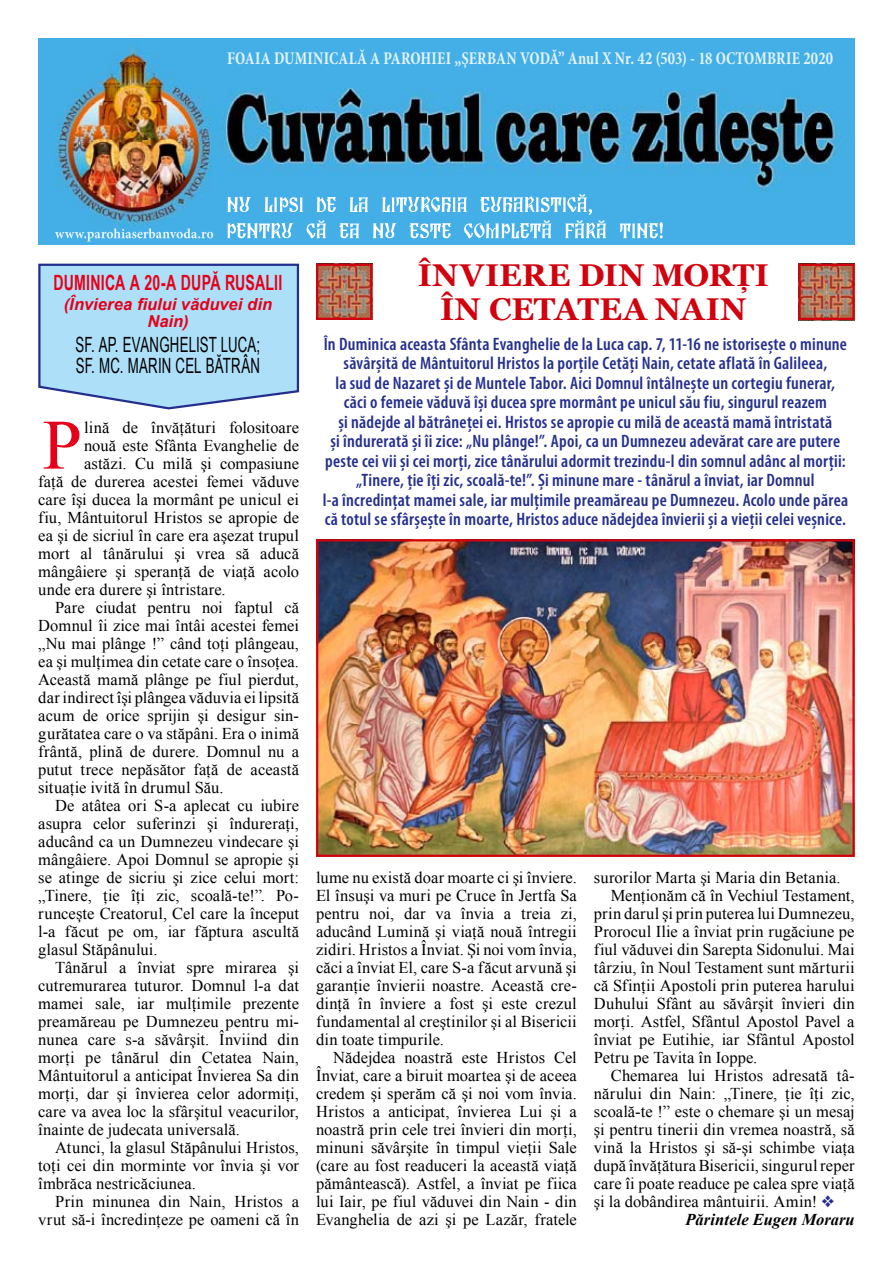
<style>
.page{position:relative;width:893px;height:1263px;background:#fff}
.page>*{position:absolute;margin:0;border:0;box-sizing:border-box;transform-origin:0 0}
.t1{font:70.8px "Times New Roman";color:#e60019}
.t2{font:700 31.5px/34.5px "Georgia";letter-spacing:.005em;color:#d1010e;text-align:center}
.t3{font:21px/21px "Arial Narrow";letter-spacing:.01em;color:#000;scale:.77 1}
.t4{font:700 21px "Arial Narrow";letter-spacing:.015em;color:#e60019;scale:.82 1}
.t5{font:600 condensed 18px/19.5px "Myriad Pro";letter-spacing:.015em;color:#242f8d;text-align:center}
.t6{font:700 condensed 18px "Minion Pro";letter-spacing:.015em;color:#e2f3fc;scale:.87 1}
.t7{font:16.5px/18px "Times New Roman";letter-spacing:.005em;color:#000;text-align:justify}
.t8{font:italic 700 16.5px/16.5px "Arial";letter-spacing:.005em;color:#e60019;text-align:center}
.t9{font:italic 700 16.5px "Times New Roman";color:#000}
.s1{color:#242f8d}
</style>
<div class="page">
<img style="left:319px;top:542px;width:533px;height:312px">
<div style="left:316px;top:539px;width:539px;height:318px;border:2px solid #d1010e"></div>
<img style="left:38px;top:38px;width:817px;height:206px">
<svg style="left:55px;top:228px;width:158px;height:14px"></svg>
<img style="left:801px;top:267px;width:51px;height:50px">
<img style="left:319px;top:267px;width:50px;height:50px">
<div style="left:316px;top:264px;width:56px;height:56px;border:2px solid #d1010e"></div>
<div style="left:798px;top:264px;width:57px;height:56px;border:2px solid #d1010e"></div>
<svg style="left:38px;top:263px;width:262px;height:147px"></svg>
<svg style="left:227px;top:194px;width:436px;height:44px"></svg>
<p class="t6" style="left:227px;top:47px;width:698px">FOAIA DUMINICALĂ A PAROHIEI „ŞERBAN VODĂ” Anul X Nr. 42 (503) - 18 OCTOMBRIE 2020</p>
<p class="t4" style="left:53px;top:266px;width:281px">DUMINICA A 20-A DUPĂ RUSALII</p>
<p class="t8" style="left:64px;top:297px;width:210px">(Învierea fiului văduvei din<br>Nain)</p>
<p class="t3" style="left:76px;top:333px;width:241px">SF. AP. EVANGHELIST LUCA;<br>SF. MC. MARIN CEL BĂTRÂN</p>
<h1 class="t1" style="left:43px;top:397px;width:41px">P</h1>
<p class="t7" style="left:84px;top:418px;width:216px">lină de învăţături folositoare</p>
<p class="t7" style="left:84px;top:436px;width:216px">nouă este Sfânta Evanghelie de</p>
<p class="t7" style="left:84px;top:454px;width:217px">astăzi. Cu milă şi compasiune</p>
<p class="t7" style="left:38px;top:472px;width:262px">faţă de durerea acestei femei văduve</p>
<p class="t7" style="left:38px;top:490px;width:262px">care îşi ducea la mormânt pe unicul ei</p>
<p class="t7" style="left:38px;top:508px;width:262px">fiu, Mântuitorul Hristos se apropie de</p>
<p class="t7" style="left:38px;top:526px;width:262px">ea şi de sicriul în care era aşezat trupul</p>
<p class="t7" style="left:38px;top:544px;width:262px">mort al tânărului şi vrea să aducă</p>
<p class="t7" style="left:38px;top:562px;width:262px">mângâiere şi speranţă de viaţă acolo</p>
<p class="t7" style="left:38px;top:580px;width:189px">unde era durere şi întristare.</p>
<p class="t7" style="left:55px;top:598px;width:245px">Pare ciudat pentru noi faptul că</p>
<p class="t7" style="left:38px;top:616px;width:262px">Domnul îi zice mai întâi acestei femei</p>
<p class="t7" style="left:38px;top:634px;width:262px">„Nu mai plânge !” când toţi plângeau,</p>
<p class="t7" style="left:38px;top:652px;width:262px">ea şi mulţimea din cetate care o însoţea.</p>
<p class="t7" style="left:38px;top:670px;width:262px">Această mamă plânge pe fiul pierdut,</p>
<p class="t7" style="left:38px;top:688px;width:262px">dar indirect îşi plângea văduvia ei lipsită</p>
<p class="t7" style="left:38px;top:706px;width:262px">acum de orice sprijin şi desigur sin-</p>
<p class="t7" style="left:38px;top:724px;width:262px">gurătatea care o va stăpâni. Era o inimă</p>
<p class="t7" style="left:38px;top:742px;width:262px">frântă, plină de durere. Domnul nu a</p>
<p class="t7" style="left:38px;top:760px;width:262px">putut trece nepăsător faţă de această</p>
<p class="t7" style="left:38px;top:778px;width:187px">situaţie ivită în drumul Său.</p>
<p class="t7" style="left:55px;top:796px;width:245px">De atâtea ori S-a aplecat cu iubire</p>
<p class="t7" style="left:38px;top:814px;width:262px">asupra celor suferinzi şi îndureraţi,</p>
<p class="t7" style="left:38px;top:832px;width:262px">aducând ca un Dumnezeu vindecare şi</p>
<p class="t7" style="left:38px;top:850px;width:262px">mângâiere. Apoi Domnul se apropie şi</p>
<p class="t7" style="left:38px;top:868px;width:262px">se atinge de sicriu şi zice celui mort:</p>
<p class="t7" style="left:38px;top:886px;width:262px">„Tinere, ţie îţi zic, scoală-te!”. Po-</p>
<p class="t7" style="left:38px;top:904px;width:262px">runceşte Creatorul, Cel care la început</p>
<p class="t7" style="left:38px;top:922px;width:262px">l-a făcut pe om, iar făptura ascultă</p>
<p class="t7" style="left:38px;top:940px;width:121px">glasul Stăpânului.</p>
<p class="t7" style="left:55px;top:958px;width:245px">Tânărul a înviat spre mirarea şi</p>
<p class="t7" style="left:38px;top:976px;width:262px">cutremurarea tuturor. Domnul l-a dat</p>
<p class="t7" style="left:38px;top:994px;width:262px">mamei sale, iar mulţimile prezente</p>
<p class="t7" style="left:38px;top:1012px;width:262px">preamăreau pe Dumnezeu pentru mi-</p>
<p class="t7" style="left:38px;top:1030px;width:262px">nunea care s-a săvârşit. Înviind din</p>
<p class="t7" style="left:38px;top:1048px;width:262px">morţi pe tânărul din Cetatea Nain,</p>
<p class="t7" style="left:38px;top:1066px;width:262px">Mântuitorul a anticipat Învierea Sa din</p>
<p class="t7" style="left:38px;top:1084px;width:262px">morţi, dar şi învierea celor adormiţi,</p>
<p class="t7" style="left:38px;top:1102px;width:262px">care va avea loc la sfârşitul veacurilor,</p>
<p class="t7" style="left:38px;top:1120px;width:203px">înainte de judecata universală.</p>
<p class="t7" style="left:55px;top:1138px;width:245px">Atunci, la glasul Stăpânului Hristos,</p>
<p class="t7" style="left:38px;top:1156px;width:262px">toţi cei din morminte vor învia şi vor</p>
<p class="t7" style="left:38px;top:1174px;width:159px">îmbrăca nestricăciunea.</p>
<p class="t7" style="left:55px;top:1192px;width:245px">Prin minunea din Nain, Hristos a</p>
<p class="t7" style="left:38px;top:1210px;width:262px">vrut să-i încredinţeze pe oameni că în</p>
<h2 class="t2" style="left:418px;top:258px;width:352px">ÎNVIERE DIN MORŢI<br>ÎN CETATEA NAIN</h2>
<p class="t5" style="left:323px;top:334px;width:527px">În Duminica aceasta Sfânta Evanghelie de la Luca cap. 7, 11-16 ne istorisește o minune săvârșită de Mântuitorul Hristos la porțile Cetăți Nain, cetate aflată în Galileea,<br>la sud de Nazaret și de Muntele Tabor. Aici Domnul întâlnește un cortegiu funerar, căci o femeie văduvă își ducea spre mormânt pe unicul său fiu, singurul reazem<br>și nădejde al bătrâneței ei. Hristos se apropie cu milă de această mamă întristată<br>și îndurerată și îi zice: „Nu plânge!”. Apoi, ca un Dumnezeu adevărat care are putere peste cei vii și cei morți, zice tânărului adormit trezindu-l din somnul adânc al morții: „Tinere, ție îți zic, scoală-te!”. Și minune mare - tânărul a înviat, iar Domnul<br>l-a încredințat mamei sale, iar mulțimile preamăreau pe Dumnezeu. Acolo unde părea că totul se sfârșește în moarte, Hristos aduce nădejdea învierii și a vieții celei veșnice.</p>
<p class="t7" style="left:316px;top:868px;width:262px">lume nu există doar moarte ci şi înviere.<br>El însuşi va muri pe Cruce în Jertfa Sa pentru noi, dar va învia a treia zi, aducând Lumină şi viaţă nouă întregii zidiri. Hristos a Înviat. Şi noi vom învia, căci a înviat El, care S-a făcut arvună şi garanţie învierii noastre. Această cre&shy;dinţă în înviere a fost şi este crezul fundamental al creştinilor şi al Bisericii din toate timpurile.</p>
<p class="t7" style="left:316px;top:1048px;width:262px;text-indent:17px">Nădejdea noastră este Hristos Cel Înviat, care a biruit moartea şi de aceea credem şi sperăm că şi noi vom învia.<br>Hristos a anticipat, învierea Lui şi a noastră prin cele trei învieri din morţi, minuni săvârşite în timpul vieţii Sale (care au fost readuceri la această viaţă pământească). Astfel, a înviat pe fiica lui Iair, pe fiul văduvei din Nain - din Evanghelia de azi şi pe Lazăr, fratele</p>
<p class="t7" style="left:594px;top:868px;width:248px">surorilor Marta şi Maria din Betania.</p>
<p class="t7" style="left:611px;top:886px;width:245px">Menţionăm că în Vechiul Testament,</p>
<p class="t7" style="left:594px;top:904px;width:262px">prin darul şi prin puterea lui Dumnezeu,</p>
<p class="t7" style="left:594px;top:922px;width:262px">Prorocul Ilie a înviat prin rugăciune pe</p>
<p class="t7" style="left:594px;top:940px;width:262px">fiul văduvei din Sarepta Sidonului. Mai</p>
<p class="t7" style="left:594px;top:958px;width:262px">târziu, în Noul Testament sunt mărturii</p>
<p class="t7" style="left:594px;top:976px;width:262px">că Sfinţii Apostoli prin puterea harului</p>
<p class="t7" style="left:594px;top:994px;width:262px">Duhului Sfânt au săvârşit învieri din</p>
<p class="t7" style="left:594px;top:1012px;width:262px">morţi. Astfel, Sfântul Apostol Pavel a</p>
<p class="t7" style="left:594px;top:1030px;width:262px">înviat pe Eutihie, iar Sfântul Apostol</p>
<p class="t7" style="left:594px;top:1048px;width:165px">Petru pe Tavita în Ioppe.</p>
<p class="t7" style="left:611px;top:1066px;width:245px">Chemarea lui Hristos adresată tâ-</p>
<p class="t7" style="left:594px;top:1084px;width:262px">nărului din Nain: „Tinere, ţie îţi zic,</p>
<p class="t7" style="left:594px;top:1102px;width:262px">scoală-te !” este o chemare şi un mesaj</p>
<p class="t7" style="left:594px;top:1120px;width:262px">şi pentru tinerii din vremea noastră, să</p>
<p class="t7" style="left:594px;top:1138px;width:262px">vină la Hristos şi să-şi schimbe viaţa</p>
<p class="t7" style="left:594px;top:1156px;width:262px">după învăţătura Bisericii, singurul reper</p>
<p class="t7" style="left:594px;top:1174px;width:262px">care îi poate readuce pe calea spre viaţă</p>
<p class="t7" style="left:594px;top:1192px;width:242px">şi la dobândirea mântuirii. Amin! <span class="s1">❖</span></p>
<p class="t9" style="left:686px;top:1208px;width:171px">Părintele Eugen Moraru</p>
</div>
